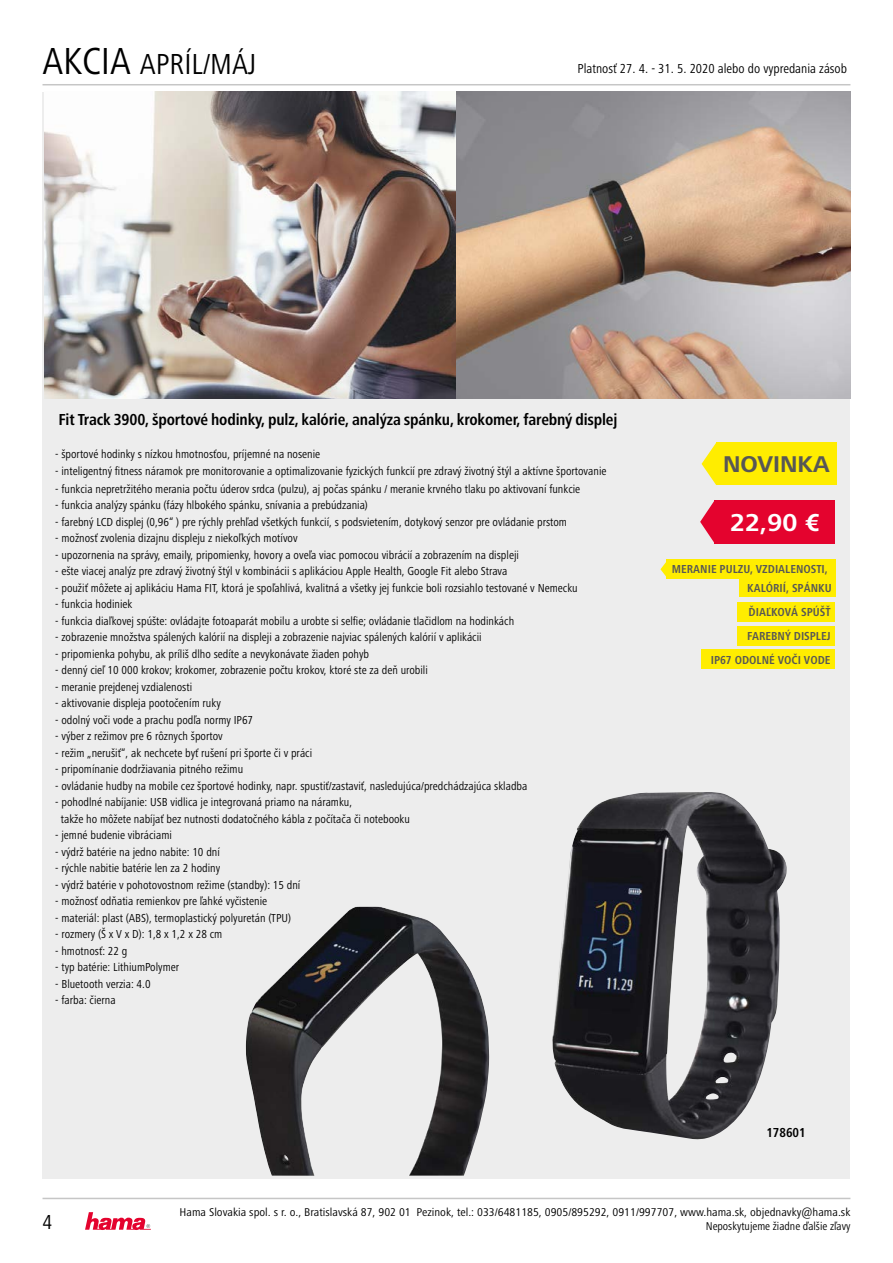
<style>
.page{position:relative;width:893px;height:1263px;background:#fff}
.page>*{position:absolute;margin:0;border:0;box-sizing:border-box;transform-origin:0 0}
.t1{font:condensed 30px "Frutiger Next LTW1 G";color:#000}
.t2{font:700 25.35px "Frutiger Next LTW1 G";color:#fff}
.t3{font:700 23.7px "Frutiger Next LTW1 G";color:#575756}
.t4{font:condensed 21px "Frutiger Next LTW1 G";color:#000}
.t5{font:700 condensed 16.5px "Frutiger Next LTW1 G";letter-spacing:-.01em;color:#000}
.t6{font:condensed 13.5px "Frutiger Next LTW1 G";color:#000}
.t7{font:700 condensed 13.5px "Frutiger Next LTW1 G";color:#000}
.t8{font:condensed 12px/16.5px "Frutiger Next LTW1 G";color:#000}
.t9{font:700 condensed 12px/18.9px "Frutiger Next LTW1 G";color:#575756}
.t10{font:condensed 11.7px "Frutiger Next LTW1 G";color:#000;scale:1.08 1}
.t11{font:condensed 11.7px "Frutiger Next LTW1 G";color:#000}
.s1{font-size:39px}
</style>
<div class="page">
<div style="left:43px;top:92px;width:807px;height:1087px;background:#ededed"></div>
<hr style="left:43px;top:84px;width:807px;height:1px;background:#c6c6c6">
<hr style="left:43px;top:1198px;width:807px;height:1px;background:#c6c6c6">
<svg style="left:85px;top:1212px;width:66px;height:18px"></svg>
<svg style="left:702px;top:443px;width:14px;height:42px"></svg>
<div style="left:716px;top:442px;width:120px;height:43px;background:#ffed00"></div>
<img style="left:44px;top:91px;width:807px;height:308px">
<img style="left:552px;top:792px;width:235px;height:348px">
<div style="left:738px;top:602px;width:97px;height:20px;background:#ffed00"></div>
<div style="left:666px;top:559px;width:170px;height:20px;background:#ffed00"></div>
<svg style="left:660px;top:562px;width:6px;height:15px"></svg>
<div style="left:739px;top:579px;width:97px;height:18px;background:#ffed00"></div>
<svg style="left:700px;top:500px;width:15px;height:44px"></svg>
<div style="left:715px;top:500px;width:120px;height:44px;background:#e4032e"></div>
<img style="left:245px;top:907px;width:244px;height:269px">
<div style="left:702px;top:650px;width:133px;height:19px;background:#ffed00"></div>
<div style="left:738px;top:626px;width:97px;height:19px;background:#ffed00"></div>
<h1 class="t1" style="left:43px;top:47px;width:215px"><span class="s1">AKCIA</span> APRÍL/MÁJ</h1>
<p class="t6" style="left:577px;top:61px;width:271px">Platnosť 27. 4. - 31. 5. 2020 alebo do vypredania zásob</p>
<h3 class="t5" style="left:58px;top:410px;width:560px">Fit Track 3900, športové hodinky, pulz, kalórie, analýza spánku, krokomer, farebný displej</h3>
<p class="t8" style="left:55px;top:446px;width:266px">- športové hodinky s nízkou hmotnosťou, príjemné na nosenie</p>
<p class="t8" style="left:55px;top:462px;width:553px">- inteligentný fitness náramok pre monitorovanie a optimalizovanie fyzických funkcií pre zdravý životný štýl a aktívne športovanie</p>
<p class="t8" style="left:55px;top:480px;width:527px">- funkcia nepretržitého merania počtu úderov srdca (pulzu), aj počas spánku / meranie krvného tlaku po aktivovaní funkcie</p>
<p class="t8" style="left:55px;top:497px;width:314px">- funkcia analýzy spánku (fázy hlbokého spánku, snívania a prebúdzania)</p>
<p class="t8" style="left:55px;top:513px;width:513px">- farebný LCD displej (0,96“ ) pre rýchly prehľad všetkých funkcií, s podsvietením, dotykový senzor pre ovládanie prstom</p>
<p class="t8" style="left:55px;top:530px;width:244px">- možnosť zvolenia dizajnu displeju z niekoľkých motívov</p>
<p class="t8" style="left:55px;top:546px;width:465px">- upozornenia na správy, emaily, pripomienky, hovory a oveľa viac pomocou vibrácií a zobrazením na displeji</p>
<p class="t8" style="left:55px;top:563px;width:454px">- ešte viacej analýz pre zdravý životný štýl v kombinácii s aplikáciou Apple Health, Google Fit alebo Strava</p>
<p class="t8" style="left:55px;top:579px;width:524px">- použiť môžete aj aplikáciu Hama FIT, ktorá je spoľahlivá, kvalitná a všetky jej funkcie boli rozsiahlo testované v Nemecku</p>
<p class="t8" style="left:55px;top:596px;width:79px">- funkcia hodiniek</p>
<p class="t8" style="left:55px;top:612px;width:460px">- funkcia diaľkovej spúšte: ovládajte fotoaparát mobilu a urobte si selfie; ovládanie tlačidlom na hodinkách</p>
<p class="t8" style="left:55px;top:629px;width:428px">- zobrazenie množstva spálených kalórií na displeji a zobrazenie najviac spálených kalórií v aplikácii</p>
<p class="t8" style="left:55px;top:645px;width:315px">- pripomienka pohybu, ak príliš dlho sedíte a nevykonávate žiaden pohyb</p>
<p class="t8" style="left:55px;top:662px;width:374px">- denný cieľ 10 000 krokov; krokomer, zobrazenie počtu krokov, ktoré ste za deň urobili</p>
<p class="t8" style="left:55px;top:678px;width:138px">- meranie prejdenej vzdialenosti</p>
<p class="t8" style="left:55px;top:695px;width:167px">- aktivovanie displeja pootočením ruky</p>
<p class="t8" style="left:55px;top:711px;width:199px">- odolný voči vode a prachu podľa normy IP67</p>
<p class="t8" style="left:55px;top:728px;width:169px">- výber z režimov pre 6 rôznych športov</p>
<p class="t8" style="left:55px;top:744px;width:258px">- režim „nerušiť“, ak nechcete byť rušení pri športe či v práci</p>
<p class="t8" style="left:55px;top:761px;width:189px">- pripomínanie dodržiavania pitného režimu</p>
<p class="t8" style="left:55px;top:777px;width:474px">- ovládanie hudby na mobile cez športové hodinky, napr. spustiť/zastaviť, nasledujúca/predchádzajúca skladba</p>
<p class="t8" style="left:61px;top:794px;width:351px;text-indent:-6px">- pohodlné nabíjanie: USB vidlica je integrovaná priamo na náramku,<br>takže ho môžete nabíjať bez nutnosti dodatočného kábla z počítača či notebooku</p>
<p class="t8" style="left:55px;top:827px;width:118px">- jemné budenie vibráciami</p>
<p class="t8" style="left:55px;top:843px;width:166px">- výdrž batérie na jedno nabite: 10 dní</p>
<p class="t8" style="left:55px;top:860px;width:166px">- rýchle nabitie batérie len za 2 hodiny</p>
<p class="t8" style="left:55px;top:876px;width:247px">- výdrž batérie v pohotovostnom režime (standby): 15 dní</p>
<p class="t8" style="left:55px;top:893px;width:213px">- možnosť odňatia remienkov pre ľahké vyčistenie</p>
<p class="t8" style="left:55px;top:909px;width:237px">- materiál: plast (ABS), termoplastický polyuretán (TPU)</p>
<p class="t8" style="left:55px;top:926px;width:169px">- rozmery (Š x V x D): 1,8 x 1,2 x 28 cm</p>
<p class="t8" style="left:55px;top:942px;width:74px">- hmotnosť: 22 g</p>
<p class="t8" style="left:55px;top:959px;width:125px">- typ batérie: LithiumPolymer</p>
<p class="t8" style="left:55px;top:975px;width:97px">- Bluetooth verzia: 4.0</p>
<p class="t8" style="left:55px;top:992px;width:62px">- farba: čierna</p>
<h3 class="t3" style="left:723px;top:451px;width:108px">NOVINKA</h3>
<h2 class="t2" style="left:730px;top:508px;width:91px">22,90 €</h2>
<p class="t9" style="left:747px;top:560px;width:86px;text-indent:-75px">MERANIE PULZU, VZDIALENOSTI,<br>KALÓRIÍ, SPÁNKU</p>
<p class="t9" style="left:748px;top:603px;width:84px">ĎIAĽKOVÁ SPÚŠŤ</p>
<p class="t9" style="left:747px;top:627px;width:85px">FAREBNÝ DISPLEJ</p>
<p class="t9" style="left:711px;top:650px;width:121px">IP67 ODOLNÉ VOČI VODE</p>
<p class="t7" style="left:766px;top:1124px;width:41px">178601</p>
<p class="t10" style="left:179px;top:1205px;width:623px">Hama Slovakia spol. s r. o., Bratislavská 87, 902 01 Pezinok, tel.: 033/6481185, 0905/895292, 0911/997707, www.hama.sk, objednavky@hama.sk</p>
<h3 class="t4" style="left:43px;top:1210px;width:11px">4</h3>
<p class="t11" style="left:706px;top:1219px;width:146px">Neposkytujeme žiadne ďalšie zľavy</p>
</div>
